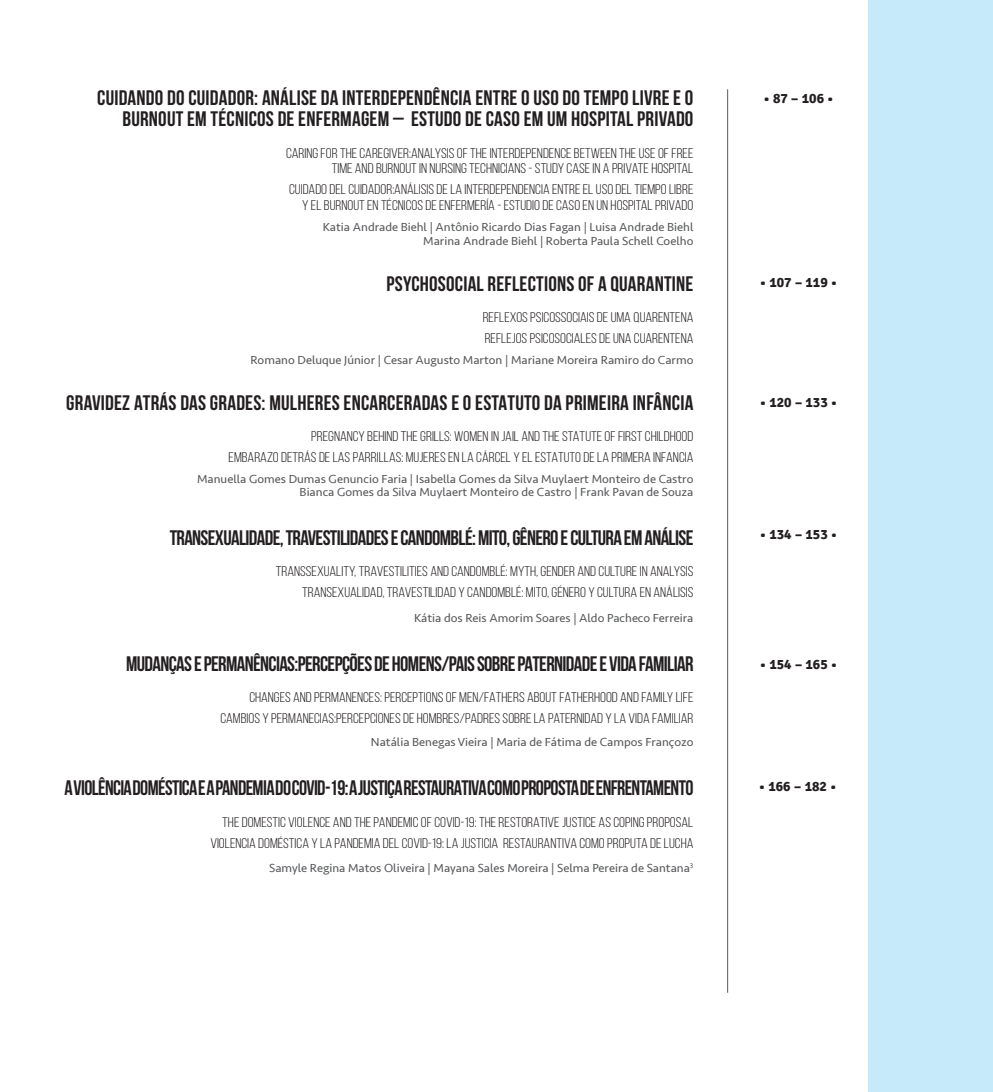
<style>
.page{position:relative;width:993px;height:1092px;background:#fff}
.page>*{position:absolute;margin:0;border:0;box-sizing:border-box;transform-origin:0 0}
.t1{font:700 21px/21px "Bebas Neue";letter-spacing:.01em;color:#231f20;text-align:right}
.t2{font:700 21px "Bebas Neue";letter-spacing:-.03em;color:#231f20}
.t3{font:14px/21px "Bebas Neue";color:#231f20;text-align:right;scale:1.1 1}
.t4{font:700 14px "Signika";color:#231f20}
.t5{font:12.25px/14px "Seravek";color:#57585a;text-align:right}
</style>
<div class="page">
<hr style="left:727px;top:89px;width:1px;height:903px;background:#57585a">
<div style="left:868px;top:0;width:124px;height:1091px;background:#c6eafa"></div>
<h1 class="t1" style="left:97px;top:87px;width:597px">CUIDANDO DO CUIDADOR: ANÁLISE DA INTERDEPENDÊNCIA ENTRE O USO DO TEMPO LIVRE E O<br>BURNOUT EM TÉCNICOS DE ENFERMAGEM – ESTUDO DE CASO EM UM HOSPITAL PRIVADO</h1>
<p class="t3" style="left:286px;top:145px;width:372px;line-height:15.8px">CARING FOR THE CAREGIVER:ANALYSIS OF THE INTERDEPENDENCE BETWEEN THE USE OF FREE<br>TIME AND BURNOUT IN NURSING TECHNICIANS - STUDY CASE IN A PRIVATE HOSPITAL</p>
<p class="t3" style="left:289px;top:182px;width:369px;line-height:15.8px">CUIDADO DEL CUIDADOR:ANÁLISIS DE LA INTERDEPENDENCIA ENTRE EL USO DEL TIEMPO LIBRE<br>Y EL BURNOUT EN TÉCNICOS DE ENFERMERÍA - ESTUDIO DE CASO EN UN HOSPITAL PRIVADO</p>
<p class="t5" style="left:322px;top:220px;width:372px">Katia Andrade Biehl | Antônio Ricardo Dias Fagan | Luisa Andrade Biehl<br>Marina Andrade Biehl | Roberta Paula Schell Coelho</p>
<h1 class="t1" style="left:386px;top:273px;width:308px">pSYCHOSOCIAL REFLECTIONS OF A QUARANTINE</h1>
<p class="t3" style="left:482px;top:307px;width:193px;text-align:left">REFLEXOS PSICOSSOCIAIS DE UMA QUARENTENA<br>REFLEJOS PSICOSOCIALES DE UNA CUARENTENA</p>
<p class="t5" style="left:250px;top:353px;width:444px">Romano Deluque Júnior | Cesar Augusto Marton | Mariane Moreira Ramiro do Carmo</p>
<h1 class="t1" style="left:66px;top:392px;width:628px">GRAVIDEZ ATRÁS DAS GRADES: MULHERES ENCARCERADAS E O ESTATUTO DA PRIMEIRA INFÂNCIA</h1>
<p class="t3" style="left:228px;top:426px;width:424px">PREGNANCY BEHIND THE GRILLS: WOMEN IN JAIL AND THE STATUTE OF FIRST CHILDHOOD<br>EMBARAZO DETRÁS DE LAS PARRILLAS: MUJERES EN LA CÁRCEL Y EL ESTATUTO DE LA PRIMERA INFANCIA</p>
<p class="t5" style="left:197px;top:473px;width:497px;line-height:12.2px">Manuella Gomes Dumas Genuncio Faria | Isabella Gomes da Silva Muylaert Monteiro de Castro<br>Bianca Gomes da Silva Muylaert Monteiro de Castro | Frank Pavan de Souza</p>
<h1 class="t2" style="left:170px;top:526px;width:525px">TRANSEXUALIDADE, TRAVESTILIDADES E CANDOMBLÉ: MITO, GÊNERO E CULTURA EM ANÁLISE</h1>
<p class="t3" style="left:276px;top:560px;width:381px">TRANSSEXUALITY, TRAVESTILITIES AND CANDOMBLÉ: MYTH, GENDER AND CULTURE IN ANALYSIS<br>TRANSEXUALIDAD, TRAVESTILIDAD Y CANDOMBLÉ: MITO, GÉNERO Y CULTURA EN ANÁLISIS</p>
<p class="t5" style="left:414px;top:610px;width:281px">Kátia dos Reis Amorim Soares | Aldo Pacheco Ferreira</p>
<h1 class="t2" style="left:126px;top:652px;width:568px">MUDANÇAS E PERMANÊNCIAS:PERCEPÇÕES DE HOMENS/PAIS SOBRE PATERNIDADE E VIDA FAMILIAR</h1>
<p class="t3" style="left:220px;top:686px;width:431px">CHANGES AND PERMANENCES: PERCEPTIONS OF MEN/FATHERS ABOUT FATHERHOOD AND FAMILY LIFE<br>CAMBIOS Y PERMANECIAS:PERCEPCIONES DE HOMBRES/PADRES SOBRE LA PATERNIDAD Y LA VIDA FAMILIAR</p>
<p class="t5" style="left:371px;top:734px;width:324px">Natália Benegas Vieira | Maria de Fátima de Campos Françozo</p>
<h1 class="t2" style="left:64px;top:776px;width:630px">A VIOLÊNCIA DOMÉSTICA E A PANDEMIA DO COVID-19: A JUSTIÇA RESTAURATIVA COMO PROPOSTA DE ENFRENTAMENTO</h1>
<p class="t3" style="left:210px;top:811px;width:440px">THE DOMESTIC VIOLENCE AND THE PANDEMIC OF COVID-19: THE RESTORATIVE JUSTICE AS COPING PROPOSAL<br>VIOLENCIA DOMÉSTICA Y LA PANDEMIA DEL COVID-19: LA JUSTICIA RESTAURANTIVA COMO PROPUTA DE LUCHA</p>
<p class="t5" style="left:269px;top:860px;width:425px">Samyle Regina Matos Oliveira | Mayana Sales Moreira | Selma Pereira de Santana<sup>3</sup></p>
<p class="t4" style="left:763px;top:89px;width:72px">• 87 – 106 •</p>
<p class="t4" style="left:759px;top:274px;width:79px">• 107 – 119 •</p>
<p class="t4" style="left:759px;top:393px;width:79px">• 120 – 133 •</p>
<p class="t4" style="left:759px;top:525px;width:79px">• 134 – 153 •</p>
<p class="t4" style="left:759px;top:655px;width:79px">• 154 – 165 •</p>
<p class="t4" style="left:758px;top:778px;width:79px">• 166 – 182 •</p>
</div>
